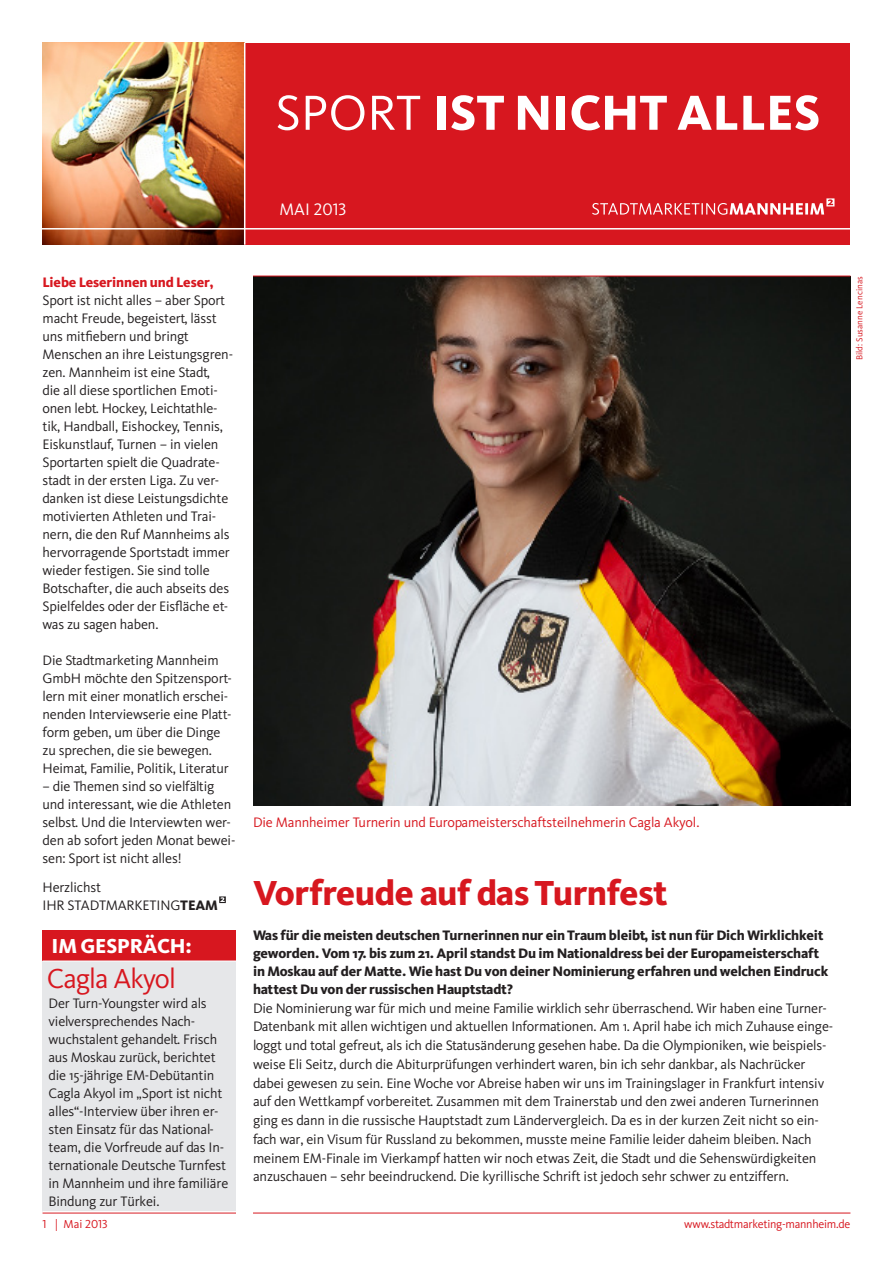
<style>
.page{position:relative;width:893px;height:1263px;background:#fff}
.page>*{position:absolute;margin:0;border:0;box-sizing:border-box;transform-origin:0 0}
.t1{font:800 51px "Kievit";color:#fff}
.Bildunterschrift{font:800 36px "Kievit";letter-spacing:-.01em;color:#d7171f}
.Sportlername{font:28.5px "Kievit";letter-spacing:-.03em;color:#d7171f}
.t2{font:800 21px "Kievit";letter-spacing:-.01em;color:#fff}
.t3{font:17.25px "Kievit Regular SC";color:#fff}
.Fliesstext{font:14.25px/18px "Kievit";letter-spacing:-.01em;color:#231f20}
.Fliesstext_bold{font:800 14.25px/18px "Kievit";letter-spacing:-.01em;color:#231f20}
.Bildunterschrift-2{font:14.25px "Kievit";letter-spacing:-.01em;color:#d7171f}
.t4{font:800 14.25px "Kievit";letter-spacing:-.01em;color:#d7171f}
.t5{font:12px "Kievit";letter-spacing:-.02em;color:#d7171f}
.t6{font:12px "Kievit Regular SC";color:#d7171f}
.Bildquelle{font:9px "Kievit";color:#d7171f}
.s1{font-weight:400}
.s2{font-family:"Kievit"}
.s3{font-weight:800}
</style>
<div class="page">
<hr style="left:43px;top:1213px;width:193px;height:1px;background:#d7171f">
<hr style="left:253px;top:1213px;width:597px;height:1px;background:#d7171f">
<img style="left:43px;top:43px;width:201px;height:202px">
<div style="left:244px;top:43px;width:606px;height:202px;background:#d7171f"></div>
<svg style="left:592px;top:198px;width:242px;height:17px"></svg>
<hr style="left:34px;top:228px;width:826px;height:2px;background:#fff">
<hr style="left:244px;top:43px;width:1px;height:202px;background:#fff">
<img style="left:253px;top:277px;width:597px;height:529px">
<hr style="left:253px;top:276px;width:597px;height:1px;background:#d7171f">
<svg style="left:219px;top:896px;width:7px;height:7px"></svg>
<div style="left:43px;top:931px;width:193px;height:30px;background:#d7171f"></div>
<div style="left:43px;top:961px;width:193px;height:250px;background:#e6e7e9"></div>
<hr style="left:43px;top:961px;width:193px;height:1px;background:#fff">
<hr style="left:43px;top:930px;width:193px;height:1px;background:#d7171f">
<p class="t1" style="left:275px;top:82px;width:547px"><span class="s1">SPORT</span> IST NICHT ALLES</p>
<p class="t3" style="left:280px;top:199px;width:68px"><span class="s2">MAI</span> 2013</p>
<p class="t4" style="left:43px;top:274px;width:173px">Liebe Leserinnen und Leser,</p>
<p class="Fliesstext" style="left:43px;top:292px;width:184px">Sport ist nicht alles – aber Sport</p>
<p class="Fliesstext" style="left:43px;top:310px;width:176px">macht Freude, begeistert, lässt</p>
<p class="Fliesstext" style="left:43px;top:328px;width:148px">uns mitfiebern und bringt</p>
<p class="Fliesstext" style="left:43px;top:346px;width:192px">Menschen an ihre Leistungsgren&shy;zen. Mannheim ist eine Stadt,<br>die all diese sportlichen Emoti&shy;onen lebt. Hockey, Leichtathle&shy;tik, Handball, Eishockey, Tennis,<br>Eiskunstlauf, Turnen – in vielen<br>Sportarten spielt die Quadrate&shy;stadt in der ersten Liga. Zu ver&shy;danken ist diese Leistungsdichte motivierten Athleten und Trai&shy;nern, die den Ruf Mannheims als hervorragende Sportstadt immer wieder festigen. Sie sind tolle<br>Botschafter, die auch abseits des<br>Spielfeldes oder der Eisfläche et&shy;was zu sagen haben.</p>
<p class="Fliesstext" style="left:43px;top:652px;width:191px">Die Stadtmarketing Mannheim<br>GmbH möchte den Spitzensport&shy;lern mit einer monatlich erschei&shy;nenden Interviewserie eine Platt&shy;form geben, um über die Dinge zu sprechen, die sie bewegen.</p>
<p class="Fliesstext" style="left:43px;top:760px;width:188px">Heimat, Familie, Politik, Literatur</p>
<p class="Fliesstext" style="left:43px;top:778px;width:194px">– die Themen sind so vielfältig und interessant, wie die Athleten selbst. Und die Interviewten wer&shy;den ab sofort jeden Monat bewei&shy;sen: Sport ist nicht alles!</p>
<p class="Fliesstext" style="left:43px;top:878px;width:177px">Herzlichst<br>IHR STADTMARKETING<span class="s3">TEAM</span></p>
<p class="t2" style="left:51px;top:933px;width:142px">IM GESPRÄCH:</p>
<p class="Sportlername" style="left:47px;top:962px;width:131px">Cagla Akyol</p>
<p class="Fliesstext" style="left:49px;top:994px;width:181px">Der Turn-Youngster wird als vielversprechendes Nach&shy;wuchstalent gehandelt. Frisch aus Moskau zurück, berichtet die 15-jährige EM-Debütantin<br>Cagla Akyol im „Sport ist nicht alles“-Interview über ihren er&shy;sten Einsatz für das National&shy;team, die Vorfreude auf das In&shy;ternationale Deutsche Turnfest in Mannheim und ihre familiäre<br>Bindung zur Türkei.</p>
<p class="Bildunterschrift-2" style="left:253px;top:814px;width:448px">Die Mannheimer Turnerin und Europameisterschaftsteilnehmerin Cagla Akyol.</p>
<p class="Bildunterschrift" style="left:253px;top:871px;width:416px">Vorfreude auf das Turnfest</p>
<p class="Fliesstext_bold" style="left:253px;top:926px;width:577px">Was für die meisten deutschen Turnerinnen nur ein Traum bleibt, ist nun für Dich Wirklichkeit geworden. Vom 17. bis zum 21. April standst Du im Nationaldress bei der Europameisterschaft in Moskau auf der Matte. Wie hast Du von deiner Nominierung erfahren und welchen Eindruck hattest Du von der russischen Hauptstadt?</p>
<p class="Fliesstext" style="left:253px;top:999px;width:582px;line-height:18.8px">Die Nominierung war für mich und meine Familie wirklich sehr überraschend. Wir haben eine Turner-Datenbank mit allen wichtigen und aktuellen Informationen. Am 1. April habe ich mich Zuhause einge&shy;loggt und total gefreut, als ich die Statusänderung gesehen habe. Da die Olympioniken, wie beispiels&shy;weise Eli Seitz, durch die Abiturprüfungen verhindert waren, bin ich sehr dankbar, als Nachrücker dabei gewesen zu sein. Eine Woche vor Abreise haben wir uns im Trainingslager in Frankfurt intensiv auf den Wettkampf vorbereitet. Zusammen mit dem Trainerstab und den zwei anderen Turnerinnen ging es dann in die russische Hauptstadt zum Ländervergleich. Da es in der kurzen Zeit nicht so ein&shy;fach war, ein Visum für Russland zu bekommen, musste meine Familie leider daheim bleiben. Nach meinem EM-Finale im Vierkampf hatten wir noch etwas Zeit, die Stadt und die Sehenswürdigkeiten anzuschauen – sehr beeindruckend. Die kyrillische Schrift ist jedoch sehr schwer zu entziffern.</p>
<p class="Bildquelle" style="left:854px;top:360px;width:85px;rotate:-90deg">Bild: Susanne Lencinas</p>
<p class="t6" style="left:43px;top:1217px;width:67px">1 <span class="s2">| Mai</span> 2013</p>
<p class="t5" style="left:684px;top:1217px;width:168px">www.stadtmarketing-mannheim.de</p>
</div>
